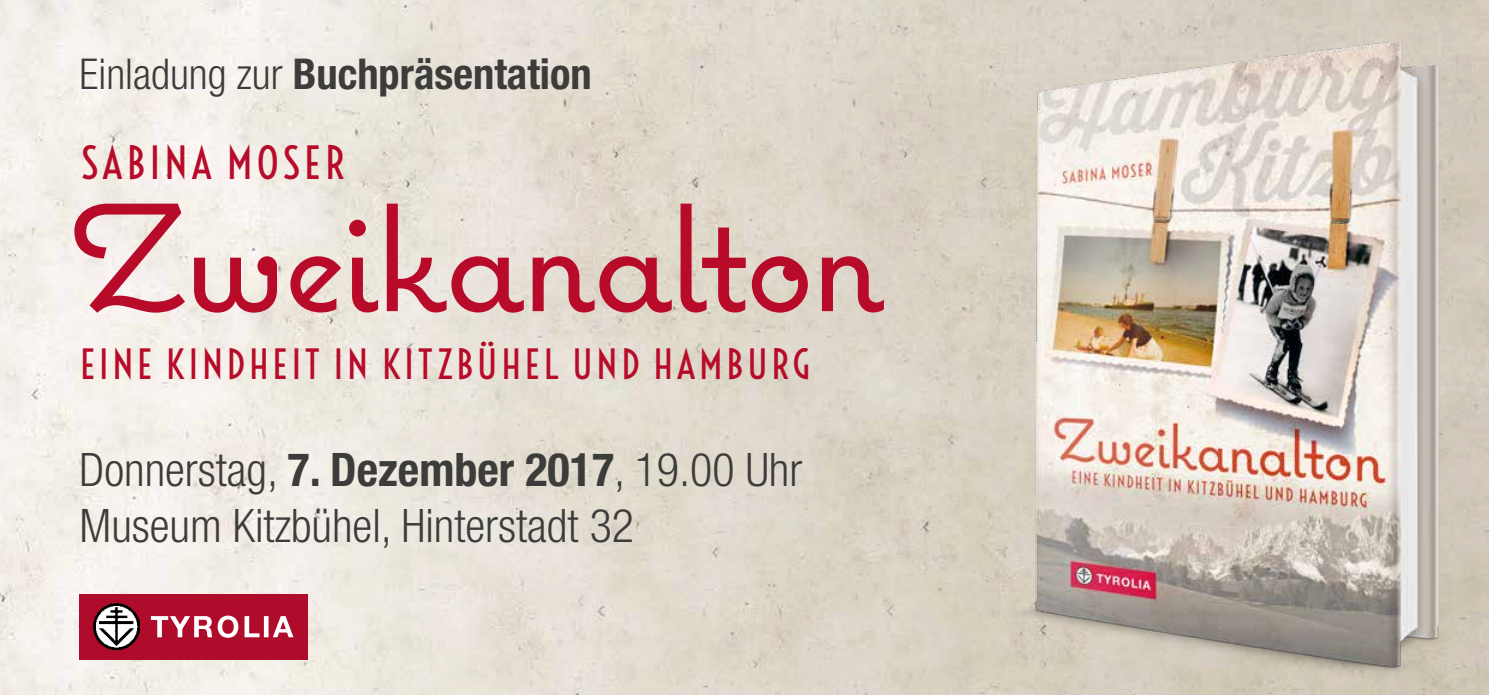
<style>
.page{position:relative;width:1489px;height:695px;background:#fff}
.page>*{position:absolute;margin:0;border:0;box-sizing:border-box;transform-origin:0 0}
.t1{font:151.25px "Coquette";letter-spacing:-.035em;color:#b80b29}
.t2{font:300 condensed 46.25px/56.2px "Helvetica Neue LT Std";color:#3c3c3b}
.t3{font:43.25px "Voltaire";letter-spacing:.08em;color:#b80b29}
.t4{font:700 condensed 42.5px "Helvetica Neue LT Std";color:#3c3c3b}
.t5{font:39.25px "Voltaire";letter-spacing:.08em;color:#b80b29}
.s1{font-weight:300}
.s2{font-weight:700}
</style>
<div class="page">
<img style="left:0;top:0;width:260px;height:694px">
<img style="left:260px;top:0;width:583px;height:694px">
<div style="left:80px;top:594px;width:228px;height:65px;background:#af0b2b"></div>
<svg style="left:151px;top:615px;width:142px;height:22px"></svg>
<img style="left:93px;top:603px;width:47px;height:46px">
<img style="left:843px;top:0;width:645px;height:694px">
<p class="t4" style="left:80px;top:48px;width:513px"><span class="s1">Einladung zur</span> Buchpräsentation</p>
<p class="t3" style="left:81px;top:136px;width:265px">SABINA MOSER</p>
<h1 class="t1" style="left:70px;top:164px;width:815px">Zweikanalton</h1>
<p class="t5" style="left:80px;top:340px;width:732px">EINE KINDHEIT IN KITZBÜHEL UND HAMBURG</p>
<p class="t2" style="left:80px;top:441px;width:724px">Donnerstag, <span class="s2">7. Dezember 2017</span>, 19.00 Uhr<br>Museum Kitzbühel, Hinterstadt 32</p>
</div>
